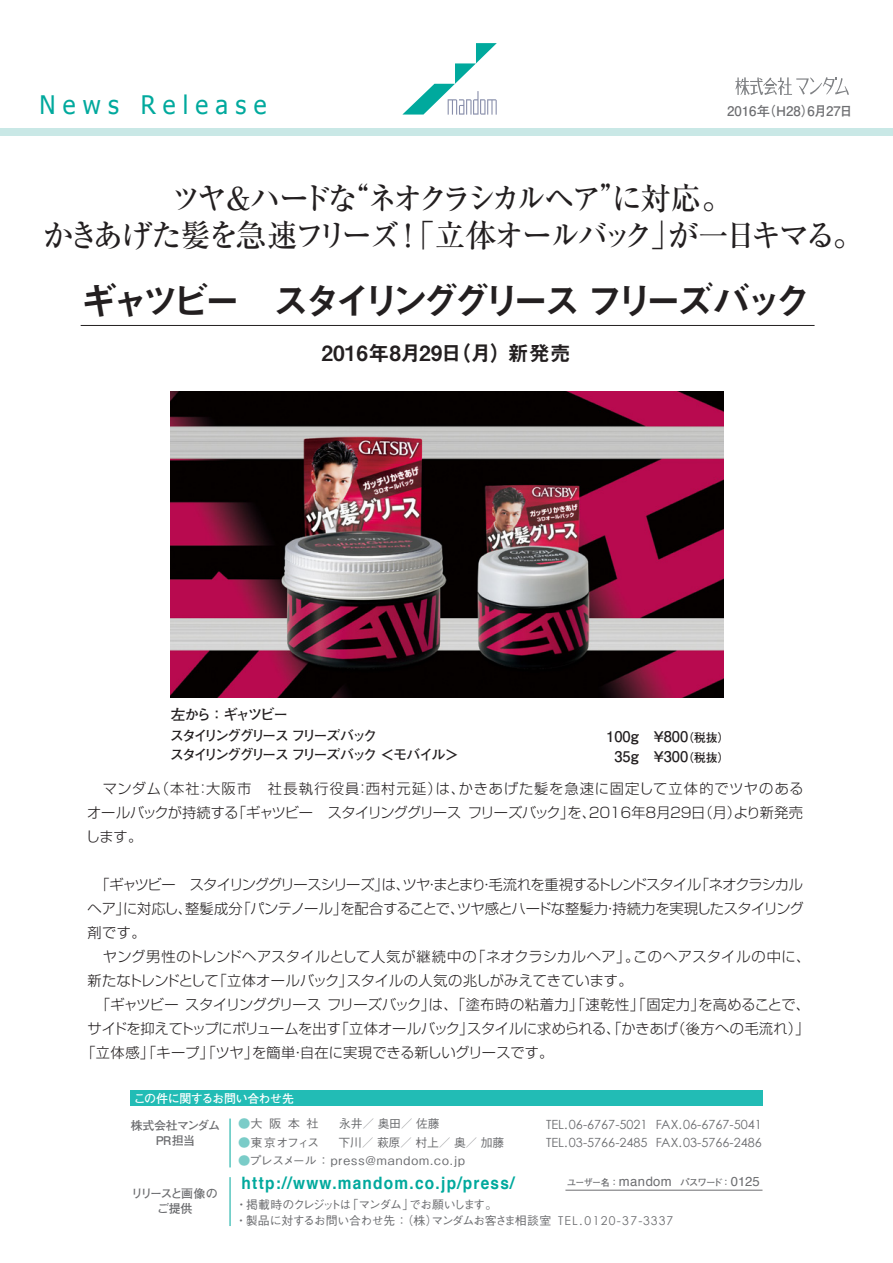
<style>
.page{position:relative;width:893px;height:1263px;background:#fff}
.page>*{position:absolute;margin:0;border:0;box-sizing:border-box;transform-origin:0 0}
.t1{font:37.5px "Midashi Go Pro MB31";letter-spacing:-.185em;color:#231f20}
.t2{font:500 31.5px/37.5px "Ryumin Pro";letter-spacing:-.1em;color:#231f20;text-align:center}
.t3{font:25.5px "Tahoma";letter-spacing:.3em;color:#00a99d;scale:.95 1}
.t4{font:21px "Midashi Go Pro MB31";color:#231f20}
.t5{font:700 17.1px "Helvetica";letter-spacing:.08em;color:#00a99d;scale:.9 1}
.t6{font:700 14.7px/19.5px "Futo Go B101 Pro";color:#231f20;text-align:center}
.t7{font:700 14.7px "Futo Go B101 Pro";letter-spacing:-.15em;color:#231f20}
.t8{font:300 14.25px/24px "Shin Go Pro";letter-spacing:-.02em;color:#231f20;text-align:justify}
.t9{font:300 14.25px "Shin Go Pro";letter-spacing:-.075em;color:#231f20}
.t10{font:300 14.25px "Shin Go Pro";letter-spacing:.025em;color:#231f20}
.t11{font:700 14.25px/19.5px "Futo Go B101 Pro";letter-spacing:-.175em;color:#231f20}
.t12{font:300 14.25px "Shin Go Pro";color:#231f20}
.t13{font:700 13.2px "Futo Go B101 Pro";color:#6c6d70}
.t14{font:12.6px "Century Gothic";color:#6c6d70}
.t15{font:700 12px "Futo Go B101 Pro";letter-spacing:-.035em;color:#fff}
.t16{font:700 12px "Futo Go B101 Pro";letter-spacing:-.06em;color:#6c6d70}
.t17{font:700 12px/15px "Futo Go B101 Pro";letter-spacing:-.105em;color:#6c6d70;text-align:center}
.t18{font:500 11.85px "Gothic BBB Pro";letter-spacing:-.03em;color:#6c6d70}
.t19{font:500 11.85px "Gothic BBB Pro";letter-spacing:.08em;color:#6c6d70}
.t20{font:500 11.85px "Gothic BBB Pro";letter-spacing:-.12em;color:#6c6d70}
.t21{font:700 9.6px "Futo Go B101 Pro";letter-spacing:-.085em;color:#6c6d70;scale:.93 1}
.s1{font-size:11.7px}
.s2{color:#7accc8}
.s3{font-family:"Helvetica";font-weight:400;font-size:13.05px}
.s4{font-family:"Century Gothic";font-weight:400;font-size:12.15px}
</style>
<div class="page">
<svg style="left:402px;top:43px;width:95px;height:72px"></svg>
<svg style="left:735px;top:77px;width:114px;height:18px"></svg>
<div style="left:0;top:128px;width:893px;height:7px;background:#c9e8e6"></div>
<hr style="left:81px;top:325px;width:733px;height:1px;background:#231f20">
<hr style="left:230px;top:1177px;width:1px;height:49px;background:#00a99d">
<div style="left:130px;top:1091px;width:633px;height:15px;background:#22bcb5"></div>
<hr style="left:565px;top:1190px;width:197px;height:1px;background:#6c6d70">
<hr style="left:230px;top:1118px;width:1px;height:49px;background:#00a99d">
<img style="left:171px;top:392px;width:552px;height:306px">
<h3 class="t3" style="left:39px;top:87px;width:241px">News Release</h3>
<p class="t13" style="left:727px;top:100px;width:127px">2016年（H28）6月27日</p>
<h2 class="t2" style="left:43px;top:177px;width:822px">ツヤ＆ハードな“ネオクラシカルヘア”に対応。<br>かきあげた髪を急速フリーズ！「立体オールバック」が一日キマる。</h2>
<h1 class="t1" style="left:80px;top:271px;width:733px">ギャツビー　スタイリンググリース フリーズバック</h1>
<h3 class="t4" style="left:322px;top:336px;width:251px">2016年8月29日（月）新発売</h3>
<p class="t7" style="left:171px;top:702px;width:119px">左から：ギャツビー</p>
<p class="t11" style="left:170px;top:724px;width:291px">スタイリンググリース フリーズバック<br>スタイリンググリース フリーズバック ＜モバイル＞</p>
<p class="t6" style="left:606px;top:725px;width:125px">100g　￥800<span class="s1">（税抜）<br></span>35g　￥300<span class="s1">（税抜）</span></p>
<p class="t8" style="left:86px;top:775px;width:719px">　マンダム（本社：大阪市　社長執行役員：西村元延）は、かきあげた髪を急速に固定して立体的でツヤのあるオールバックが持続する「ギャツビー　スタイリンググリースフリーズバック」を、２０１６年８月２９日（月）より新発売します。</p>
<p class="t9" style="left:88px;top:873px;width:717px">　「ギャツビー　スタイリンググリースシリーズ」は、ツヤ・まとまり・毛流れを重視するトレンドスタイル「ネオクラシカル</p>
<p class="t8" style="left:88px;top:895px;width:718px">ヘア」に対応し、整髪成分「パンテノール」を配合することで、ツヤ感とハードな整髪力・持続力を実現したスタイリング</p>
<p class="t8" style="left:88px;top:919px;width:60px">剤です。</p>
<p class="t10" style="left:88px;top:945px;width:724px">　ヤング男性のトレンドヘアスタイルとして人気が継続中の「ネオクラシカルヘア」。このヘアスタイルの中に、</p>
<p class="t8" style="left:88px;top:967px;width:546px">新たなトレンドとして「立体オールバック」スタイルの人気の兆しがみえてきています。</p>
<p class="t8" style="left:88px;top:991px;width:724px">　「ギャツビー スタイリンググリース フリーズバック」は、「塗布時の粘着力」「速乾性」「固定力」を高めることで、</p>
<p class="t8" style="left:87px;top:1015px;width:724px">サイドを抑えてトップにボリュームを出す「立体オールバック」スタイルに求められる、「かきあげ（後方への毛流れ）」</p>
<p class="t12" style="left:81px;top:1041px;width:474px">「立体感」「キープ」「ツヤ」を簡単・自在に実現できる新しいグリースです。</p>
<p class="t15" style="left:134px;top:1089px;width:162px">この件に関するお問い合わせ先</p>
<p class="t16" style="left:131px;top:1116px;width:91px">株式会社マンダム</p>
<p class="t18" style="left:238px;top:1114px;width:82px"><span class="s2">●</span>大阪本社</p>
<p class="t18" style="left:339px;top:1114px;width:114px">永井／ 奥田／ 佐藤　</p>
<p class="t14" style="left:546px;top:1116px;width:217px">TEL.06-6767-5021 FAX.06-6767-5041</p>
<p class="t16" style="left:156px;top:1131px;width:41px">PR担当</p>
<p class="t5" style="left:242px;top:1169px;width:305px">http://www.mandom.co.jp/press/</p>
<p class="t21" style="left:567px;top:1175px;width:209px">ユーザー名：<span class="s3">mandom</span> パスワード：<span class="s3">0125</span></p>
<p class="t18" style="left:238px;top:1133px;width:83px"><span class="s2">●</span>東京オフィス</p>
<p class="t18" style="left:338px;top:1133px;width:167px">下川／ 萩原／ 村上／ 奥／ 加藤</p>
<p class="t19" style="left:238px;top:1151px;width:228px"><span class="s2">●</span>プレスメール：press@mandom.co.jp</p>
<p class="t14" style="left:546px;top:1135px;width:217px">TEL.03-5766-2485 FAX.03-5766-2486</p>
<p class="t17" style="left:131px;top:1184px;width:88px">リリースと画像のご提供</p>
<p class="t20" style="left:236px;top:1195px;width:263px">・掲載時のクレジットは「マンダム」でお願いします。</p>
<p class="t18" style="left:235px;top:1211px;width:440px">・製品に対するお問い合わせ先：（株）マンダムお客さま相談室 <span class="s4">TEL . 0120-37-3337</span></p>
</div>
